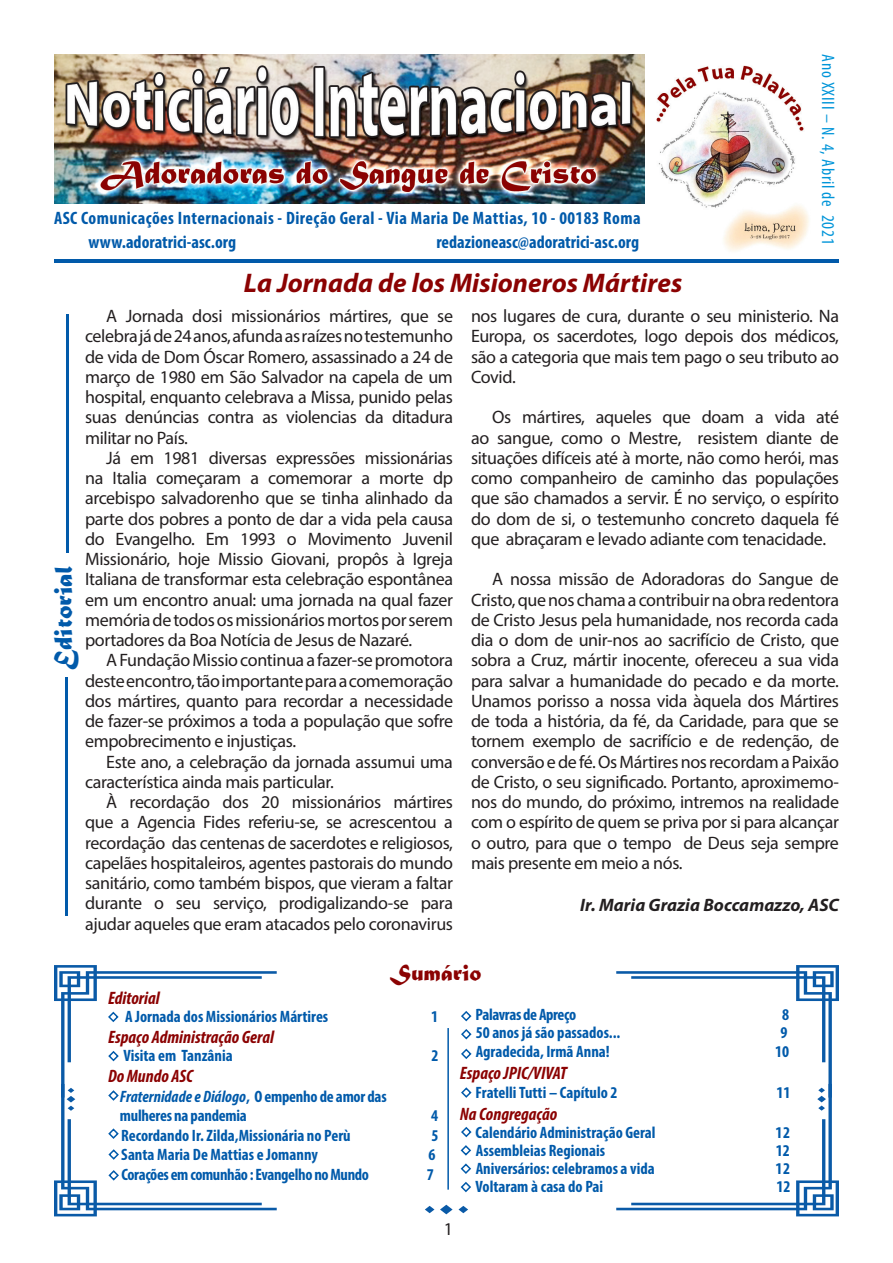
<style>
.page{position:relative;width:893px;height:1263px;background:#fff}
.page>*{position:absolute;margin:0;border:0;box-sizing:border-box;transform-origin:0 0}
.t1{font:italic 700 27px "Myriad Pro";color:#8b0202}
.t2{font:27px "Matura MT Script Capitals";color:#015aaa}
.t3{font:24px "Matura MT Script Capitals";color:#8b0202}
.t4{font:18px/20.2px "Myriad Pro";letter-spacing:-.02em;color:#231f20;text-align:justify}
.t5{font:700 condensed 18px/24px "Myriad Pro";letter-spacing:.025em;color:#015aaa}
.t6{font:italic 700 condensed 18px "Myriad Pro";color:#8b0202}
.t7{font:700 condensed 18px "Myriad Pro";color:#015aaa}
.t8{font:italic 700 18px "Myriad Pro";color:#231f20}
.t9{font:condensed 18px "Myriad Pro";letter-spacing:.04em;color:#0095d9}
.t10{font:700 condensed 16.5px/19.5px "Myriad Pro";color:#015aaa}
.t11{font:700 condensed 16.5px "Myriad Pro";letter-spacing:-.025em;color:#015aaa}
.s1{font-style:italic}
</style>
<div class="page">
<hr style="left:447px;top:1028px;width:2px;height:161px;background:#015aaa">
<svg style="left:461px;top:1029px;width:11px;height:11px"></svg>
<svg style="left:461px;top:1048px;width:11px;height:11px"></svg>
<svg style="left:461px;top:1087px;width:11px;height:11px"></svg>
<svg style="left:461px;top:1126px;width:11px;height:12px"></svg>
<svg style="left:460px;top:1145px;width:11px;height:29px"></svg>
<svg style="left:460px;top:1182px;width:11px;height:11px"></svg>
<svg style="left:461px;top:1011px;width:11px;height:11px"></svg>
<hr style="left:54px;top:259px;width:785px;height:4px;background:#015aaa">
<hr style="left:66px;top:314px;width:2px;height:239px;background:#015aaa">
<hr style="left:66px;top:677px;width:2px;height:239px;background:#015aaa">
<img style="left:54px;top:54px;width:591px;height:149px">
<img style="left:656px;top:65px;width:153px;height:186px">
<svg style="left:440px;top:1205px;width:28px;height:9px"></svg>
<svg style="left:425px;top:1206px;width:9px;height:7px"></svg>
<svg style="left:616px;top:965px;width:223px;height:251px"></svg>
<svg style="left:54px;top:965px;width:223px;height:251px"></svg>
<p class="t5" style="left:88px;top:206px;width:554px;text-indent:-34px">ASC Comunicações Internacionais - Direção Geral - Via Maria De Mattias, 10 - 00183 Roma www.adoratrici-asc.org</p>
<p class="t7" style="left:436px;top:231px;width:204px">redazioneasc@adoratrici-asc.org</p>
<p class="t9" style="left:839px;top:54px;width:192px;rotate:90deg">Ano XXIII – N. 4, Abril de 2021</p>
<h1 class="t1" style="left:244px;top:266px;width:440px">La Jornada de los Misioneros Mártires</h1>
<p class="t4" style="left:85px;top:306px;width:369px;text-indent:21px">A Jornada dosi missionários mártires, que se celebra já de 24 anos, afunda as raízes no testemunho de vida de Dom Óscar Romero, assassinado a 24 de março de 1980 em São Salvador na capela de um hospital, enquanto celebrava a Missa, punido pelas suas denúncias contra as violencias da ditadura militar no País.</p>
<p class="t4" style="left:85px;top:447px;width:369px;text-indent:21px">Já em 1981 diversas expressões missionárias na Italia começaram a comemorar a morte dp arcebispo salvadorenho que se tinha alinhado da parte dos pobres a ponto de dar a vida pela causa do Evangelho. Em 1993 o Movimento Juvenil Missionário, hoje Missio Giovani, propôs à Igreja Italiana de transformar esta celebração espontânea em um encontro anual: uma jornada na qual fazer memória de todos os missionários mortos por serem portadores da Boa Notícia de Jesus de Nazaré.</p>
<p class="t4" style="left:85px;top:650px;width:369px;text-indent:21px">A Fundação Missio continua a fazer-se promotora deste encontro, tão importante para a comemoração dos mártires, quanto para recordar a necessidade de fazer-se próximos a toda a população que sofre empobrecimento e injustiças.</p>
<p class="t4" style="left:85px;top:751px;width:369px;text-indent:21px">Este ano, a celebração da jornada assumui uma característica ainda mais particular.</p>
<p class="t4" style="left:85px;top:792px;width:369px;text-indent:21px">À recordação dos 20 missionários mártires que a Agencia Fides referiu-se, se acrescentou a recordação das centenas de sacerdotes e religiosos, capelães hospitaleiros, agentes pastorais do mundo sanitário, como também bispos, que vieram a faltar durante o seu serviço, prodigalizando-se para ajudar aqueles que eram atacados pelo coronavirus</p>
<p class="t4" style="left:471px;top:306px;width:369px">nos lugares de cura, durante o seu ministerio. Na Europa, os sacerdotes, logo depois dos médicos, são a categoria que mais tem pago o seu tributo ao Covid.</p>
<p class="t4" style="left:471px;top:407px;width:369px;text-indent:21px">Os mártires, aqueles que doam a vida até ao sangue, como o Mestre, resistem diante de situações difíceis até à morte, não como herói, mas como companheiro de caminho das populações que são chamados a servir. É no serviço, o espírito do dom de si, o testemunho concreto daquela fé que abraçaram e levado adiante com tenacidade.</p>
<p class="t4" style="left:471px;top:569px;width:369px;text-indent:21px">A nossa missão de Adoradoras do Sangue de Cristo, que nos chama a contribuir na obra redentora de Cristo Jesus pela humanidade, nos recorda cada dia o dom de unir-nos ao sacrifício de Cristo, que sobra a Cruz, mártir inocente, ofereceu a sua vida para salvar a humanidade do pecado e da morte.<br>Unamos porisso a nossa vida àquela dos Mártires de toda a história, da fé, da Caridade, para que se tornem exemplo de sacrifício e de redenção, de conversão e de fé. Os Mártires nos recordam a Paixão de Cristo, o seu significado. Portanto, aproximemo&shy;nos do mundo, do próximo, intremos na realidade com o espírito de quem se priva por si para alcançar o outro, para que o tempo de Deus seja sempre mais presente em meio a nós.</p>
<p class="t8" style="left:580px;top:893px;width:260px">Ir. Maria Grazia Boccamazzo, ASC</p>
<h1 class="t2" style="left:47px;top:670px;width:106px;rotate:-90deg">Editorial</h1>
<h2 class="t3" style="left:390px;top:958px;width:93px">Sumário</h2>
<p class="t6" style="left:108px;top:987px;width:53px">Editorial</p>
<p class="t10" style="left:125px;top:1006px;width:205px">A Jornada dos Missionários Mártires</p>
<p class="t10" style="left:431px;top:1006px;width:9px">1</p>
<p class="t6" style="left:108px;top:1026px;width:167px">Espaço Administração Geral</p>
<p class="t10" style="left:123px;top:1045px;width:111px">Visita em Tanzânia</p>
<p class="t10" style="left:432px;top:1045px;width:9px">2</p>
<p class="t6" style="left:108px;top:1065px;width:87px">Do Mundo ASC</p>
<p class="t10" style="left:120px;top:1086px;width:268px"><span class="s1">Fraternidade e Diálogo</span>, O empenho de amor das mulheres na pandemia</p>
<p class="t10" style="left:431px;top:1105px;width:9px">4</p>
<p class="t10" style="left:121px;top:1125px;width:231px">Recordando Ir. Zilda,Missionária no Perù</p>
<p class="t10" style="left:431px;top:1125px;width:9px">5</p>
<p class="t10" style="left:121px;top:1144px;width:198px">Santa Maria De Mattias e Jomanny</p>
<p class="t10" style="left:428px;top:1144px;width:9px">6</p>
<p class="t11" style="left:122px;top:1164px;width:249px">Corações em comunhão : Evangelho no Mundo</p>
<p class="t10" style="left:427px;top:1164px;width:9px">7</p>
<p class="t11" style="left:476px;top:1004px;width:102px">Palavras de Apreço</p>
<p class="t10" style="left:782px;top:1004px;width:9px">8</p>
<p class="t10" style="left:476px;top:1022px;width:146px">50 anos já são passados...</p>
<p class="t10" style="left:780px;top:1022px;width:9px">9</p>
<p class="t10" style="left:476px;top:1042px;width:136px">Agradecida, Irmã Anna!</p>
<p class="t10" style="left:775px;top:1042px;width:16px">10</p>
<p class="t6" style="left:460px;top:1061px;width:108px">Espaço JPIC/VIVAT</p>
<p class="t10" style="left:476px;top:1082px;width:143px">Fratelli Tutti – Capítulo 2</p>
<p class="t10" style="left:777px;top:1082px;width:16px">11</p>
<p class="t6" style="left:460px;top:1102px;width:99px">Na Congregação</p>
<p class="t10" style="left:476px;top:1122px;width:182px">Calendário Administração Geral</p>
<p class="t10" style="left:776px;top:1122px;width:16px">12</p>
<p class="t10" style="left:476px;top:1140px;width:131px">Assembleias Regionais</p>
<p class="t10" style="left:776px;top:1140px;width:16px">12</p>
<p class="t10" style="left:476px;top:1158px;width:181px">Aniversários: celebramos a vida</p>
<p class="t10" style="left:775px;top:1158px;width:16px">12</p>
<p class="t10" style="left:475px;top:1176px;width:129px">Voltaram à casa do Pai</p>
<p class="t10" style="left:776px;top:1176px;width:16px">12</p>
<p class="t4" style="left:444px;top:1219px;width:11px">1</p>
</div>
